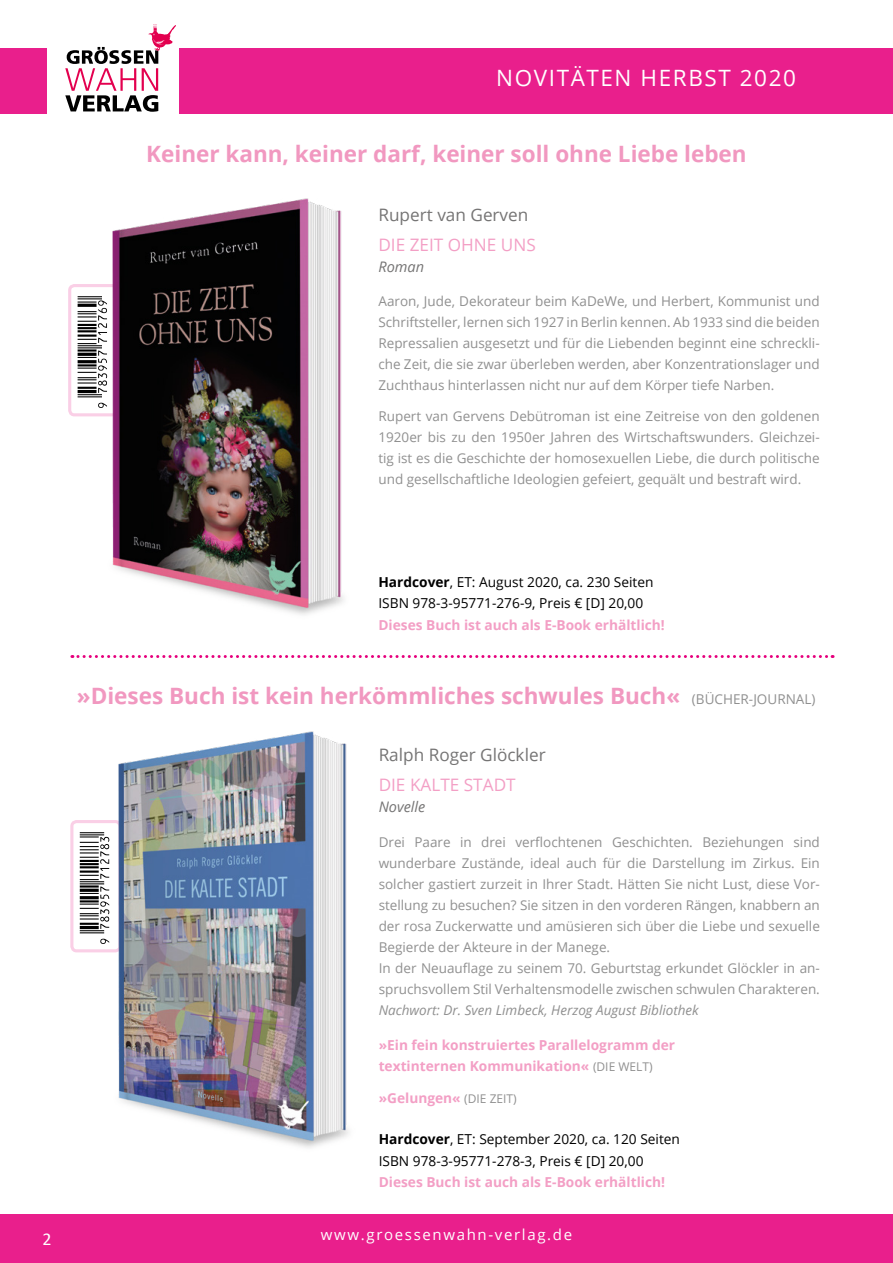
<style>
.page{position:relative;width:893px;height:1263px;background:#fff}
.page>*{position:absolute;margin:0;border:0;box-sizing:border-box;transform-origin:0 0}
.t1{font:83.7px "Code EAN VH";color:#000}
.t2{font:700 22.5px "Open Sans";color:#f198c0}
.t3{font:22.5px "Open Sans";letter-spacing:.07em;color:#fff}
.t4{font:18px "Calibri";color:#fff}
.t5{font:17.25px "Open Sans";color:#757474}
.t6{font:17.25px "Open Sans";color:#f39fc5}
.t7{font:15px "Open Sans";letter-spacing:.11em;color:#fff}
.t8{font:italic 14.55px "Open Sans";color:#757474}
.t9{font:700 13.65px/21.6px "Open Sans";color:#f39fc5}
.t10{font:13.65px/21.6px "Open Sans";color:#000}
.t11{font:13.5px/21px "Open Sans";color:#909090;text-align:justify}
.t12{font:italic 13.5px "Open Sans";color:#909090}
.s1{font-weight:700}
.s2{font-weight:400;font-size:13.5px;color:#909090}
.s3{font-weight:400;font-size:12px;color:#909090}
</style>
<div class="page">
<div style="left:0;top:1214px;width:893px;height:49px;background:#e91f8c"></div>
<div style="left:179px;top:48px;width:714px;height:65px;background:#e91f8c"></div>
<div style="left:0;top:48px;width:47px;height:65px;background:#e91f8c"></div>
<svg style="left:65px;top:24px;width:111px;height:88px"></svg>
<div style="left:70px;top:820px;width:52px;height:132px;border:3px solid #e6007d;border-radius:5px"></div>
<svg style="left:72px;top:655px;width:761px;height:3px"></svg>
<div style="left:68px;top:284px;width:51px;height:132px;border:3px solid #e6007d;border-radius:5px"></div>
<img style="left:106px;top:198px;width:238px;height:417px">
<img style="left:111px;top:731px;width:238px;height:417px">
<h2 class="t3" style="left:496px;top:63px;width:301px">NOVITÄTEN HERBST 2020</h2>
<h2 class="t2" style="left:146px;top:138px;width:602px">Keiner kann, keiner darf, keiner soll ohne Liebe leben</h2>
<h1 class="t1" style="left:29px;top:409px;width:114px;rotate:-90deg">9 *ukdogu#myxmn.*</h1>
<p class="t5" style="left:378px;top:203px;width:151px">Rupert van Gerven</p>
<p class="t6" style="left:378px;top:233px;width:159px">DIE ZEIT OHNE UNS</p>
<p class="t8" style="left:378px;top:257px;width:47px">Roman</p>
<p class="t11" style="left:378px;top:290px;width:443px">Aaron, Jude, Dekorateur beim KaDeWe, und Herbert, Kommunist und Schriftsteller, lernen sich 1927 in Berlin kennen. Ab 1933 sind die beiden Repressalien ausgesetzt und für die Liebenden beginnt eine schreckli&shy;che Zeit, die sie zwar überleben werden, aber Konzentrationslager und Zuchthaus hinterlassen nicht nur auf dem Körper tiefe Narben.</p>
<p class="t11" style="left:378px;top:405px;width:443px">Rupert van Gervens Debütroman ist eine Zeitreise von den goldenen 1920er bis zu den 1950er Jahren des Wirtschaftswunders. Gleichzei&shy;tig ist es die Geschichte der homosexuellen Liebe, die durch politische und gesellschaftliche Ideologien gefeiert, gequält und bestraft wird.</p>
<p class="t10" style="left:378px;top:570px;width:277px"><span class="s1">Hardcover</span>, ET: August 2020, ca. 230 Seiten<br>ISBN 978-3-95771-276-9, Preis € [D] 20,00</p>
<p class="t9" style="left:378px;top:613px;width:288px">Dieses Buch ist auch als E-Book erhältlich!</p>
<h2 class="t2" style="left:77px;top:680px;width:740px">»Dieses Buch ist kein herkömmliches schwules Buch« <span class="s2">(BÜCHER-JOURNAL)</span></h2>
<h1 class="t1" style="left:31px;top:945px;width:114px;rotate:-90deg">9 *ukdogu#myxm,c*</h1>
<p class="t5" style="left:379px;top:742px;width:168px">Ralph Roger Glöckler</p>
<p class="t6" style="left:379px;top:773px;width:139px">DIE KALTE STADT</p>
<p class="t8" style="left:379px;top:797px;width:48px">Novelle</p>
<p class="t11" style="left:379px;top:831px;width:443px;text-align:left">Drei Paare in drei verflochtenen Geschichten. Beziehungen sind wunderbare Zustände, ideal auch für die Darstellung im Zirkus. Ein solcher gastiert zurzeit in Ihrer Stadt. Hätten Sie nicht Lust, diese Vor&shy;stellung zu besuchen? Sie sitzen in den vorderen Rängen, knabbern an der rosa Zuckerwatte und amüsieren sich über die Liebe und sexuelle Begierde der Akteure in der Manege.<br>In der Neuauflage zu seinem 70. Geburtstag erkundet Glöckler in an&shy;spruchsvollem Stil Verhaltensmodelle zwischen schwulen Charakteren.</p>
<p class="t12" style="left:379px;top:1000px;width:322px">Nachwort: Dr. Sven Limbeck, Herzog August Bibliothek</p>
<p class="t9" style="left:379px;top:1034px;width:298px">»Ein fein konstruiertes Parallelogramm der textinternen Kommunikation« <span class="s3">(DIE WELT)</span></p>
<p class="t9" style="left:379px;top:1086px;width:140px">»Gelungen« <span class="s3">(DIE ZEIT)</span></p>
<p class="t10" style="left:379px;top:1128px;width:303px"><span class="s1">Hardcover</span>, ET: September 2020, ca. 120 Seiten<br>ISBN 978-3-95771-278-3, Preis € [D] 20,00</p>
<p class="t9" style="left:379px;top:1171px;width:288px">Dieses Buch ist auch als E-Book erhältlich!</p>
<h3 class="t4" style="left:43px;top:1226px;width:11px">2</h3>
<p class="t7" style="left:321px;top:1225px;width:253px">www.groessenwahn-verlag.de</p>
</div>
